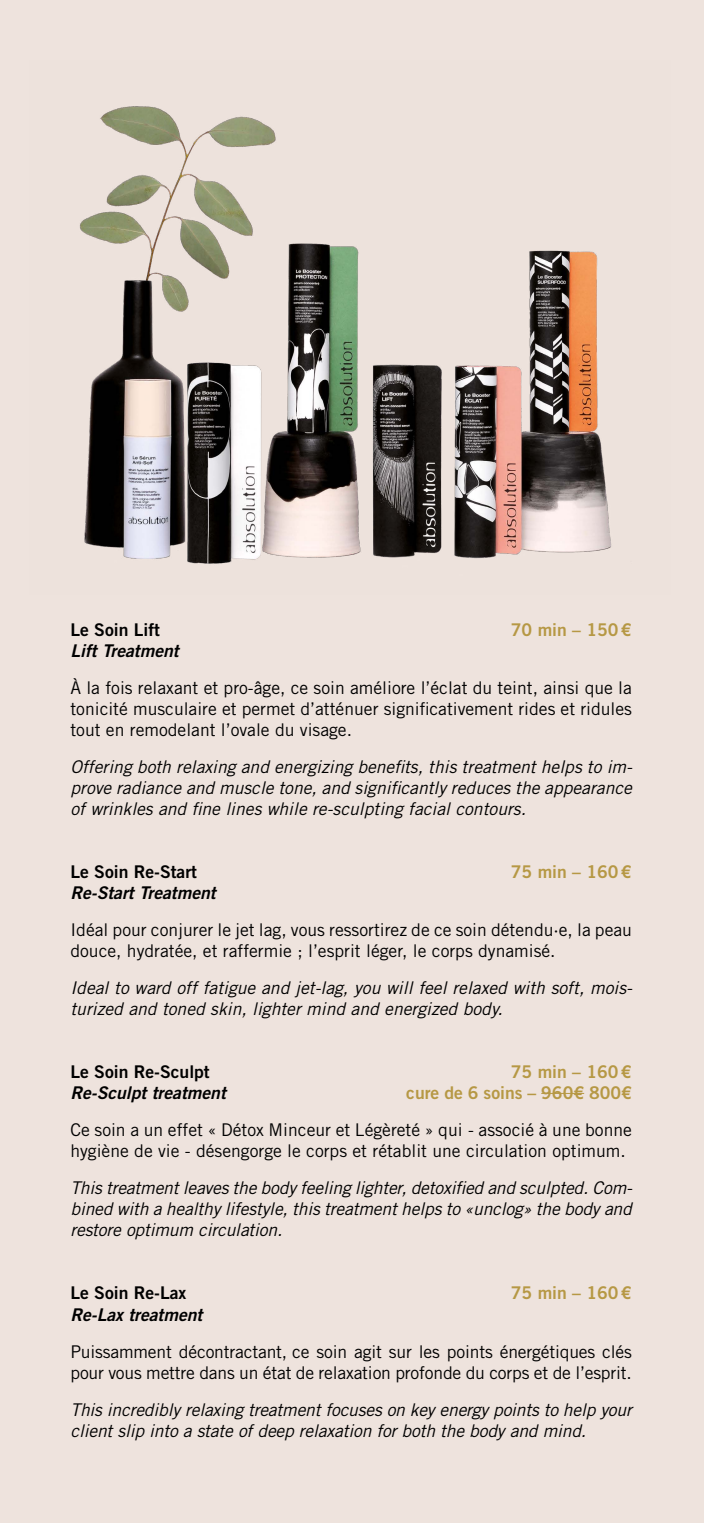
<style>
.page{position:relative;width:704px;height:1523px;background:#fff}
.page>*{position:absolute;margin:0;border:0;box-sizing:border-box;transform-origin:0 0}
.t1{font:italic 17.5px/21px "Trade Gothic LT Std";letter-spacing:-.01em;color:#000;text-align:justify}
.t2{font:17.5px/21px "Trade Gothic LT Std";color:#000}
.t3{font:17.5px "Trade Gothic LT Std Bd 2 Obl";color:#000}
.t4{font:17.5px "Trade Gothic LT Std Bd 2";color:#b69844}
.t5{font:17.5px "Trade Gothic LT Std Bd 2";color:#000}
</style>
<div class="page">
<div style="left:0;top:0;width:703px;height:1522px;background:#eee3dd"></div>
<hr style="left:541px;top:1093px;width:42px;height:1px;background:#b69844">
<img style="left:79px;top:106px;width:533px;height:458px">
<p class="t5" style="left:70px;top:618px;width:91px">Le Soin Lift</p>
<p class="t4" style="left:510px;top:618px;width:122px">70 min – 150€</p>
<p class="t3" style="left:70px;top:639px;width:110px">Lift Treatment</p>
<p class="t2" style="left:70px;top:677px;width:562px;text-align:justify">À la fois relaxant et pro-âge, ce soin améliore l’éclat du teint, ainsi que la tonicité musculaire et permet d’atténuer significativement rides et ridules tout en remodelant l’ovale du visage.</p>
<p class="t1" style="left:70px;top:756px;width:563px">Offering both relaxing and energizing benefits, this treatment helps to im&shy;prove radiance and muscle tone, and significantly reduces the appearance of wrinkles and fine lines while re-sculpting facial contours.</p>
<p class="t5" style="left:70px;top:861px;width:128px">Le Soin Re-Start</p>
<p class="t4" style="left:510px;top:861px;width:122px">75 min – 160€</p>
<p class="t3" style="left:70px;top:882px;width:147px">Re-Start Treatment</p>
<p class="t2" style="left:70px;top:919px;width:562px">Idéal pour conjurer le jet lag, vous ressortirez de ce soin détendu·e, la peau douce, hydratée, et raffermie ; l’esprit léger, le corps dynamisé.</p>
<p class="t1" style="left:70px;top:977px;width:563px">Ideal to ward off fatigue and jet-lag, you will feel relaxed with soft, mois&shy;turized and toned skin, lighter mind and energized body.</p>
<p class="t5" style="left:70px;top:1061px;width:141px">Le Soin Re-Sculpt</p>
<p class="t4" style="left:510px;top:1061px;width:122px">75 min – 160€</p>
<p class="t3" style="left:70px;top:1082px;width:157px">Re-Sculpt treatment</p>
<p class="t4" style="left:406px;top:1082px;width:227px">cure de 6 soins – 960€ 800€</p>
<p class="t2" style="left:70px;top:1119px;width:562px">Ce soin a un effet « Détox Minceur et Légèreté » qui - associé à une bonne hygiène de vie - désengorge le corps et rétablit une circulation optimum.</p>
<p class="t1" style="left:70px;top:1177px;width:563px">This treatment leaves the body feeling lighter, detoxified and sculpted. Com&shy;bined with a healthy lifestyle, this treatment helps to «unclog» the body and restore optimum circulation.</p>
<p class="t5" style="left:70px;top:1282px;width:117px">Le Soin Re-Lax</p>
<p class="t4" style="left:510px;top:1282px;width:122px">75 min – 160€</p>
<p class="t3" style="left:70px;top:1303px;width:133px">Re-Lax treatment</p>
<p class="t2" style="left:70px;top:1340px;width:562px">Puissamment décontractant, ce soin agit sur les points énergétiques clés pour vous mettre dans un état de relaxation profonde du corps et de l’esprit.</p>
<p class="t1" style="left:70px;top:1399px;width:562px">This incredibly relaxing treatment focuses on key energy points to help your client slip into a state of deep relaxation for both the body and mind.</p>
</div>
